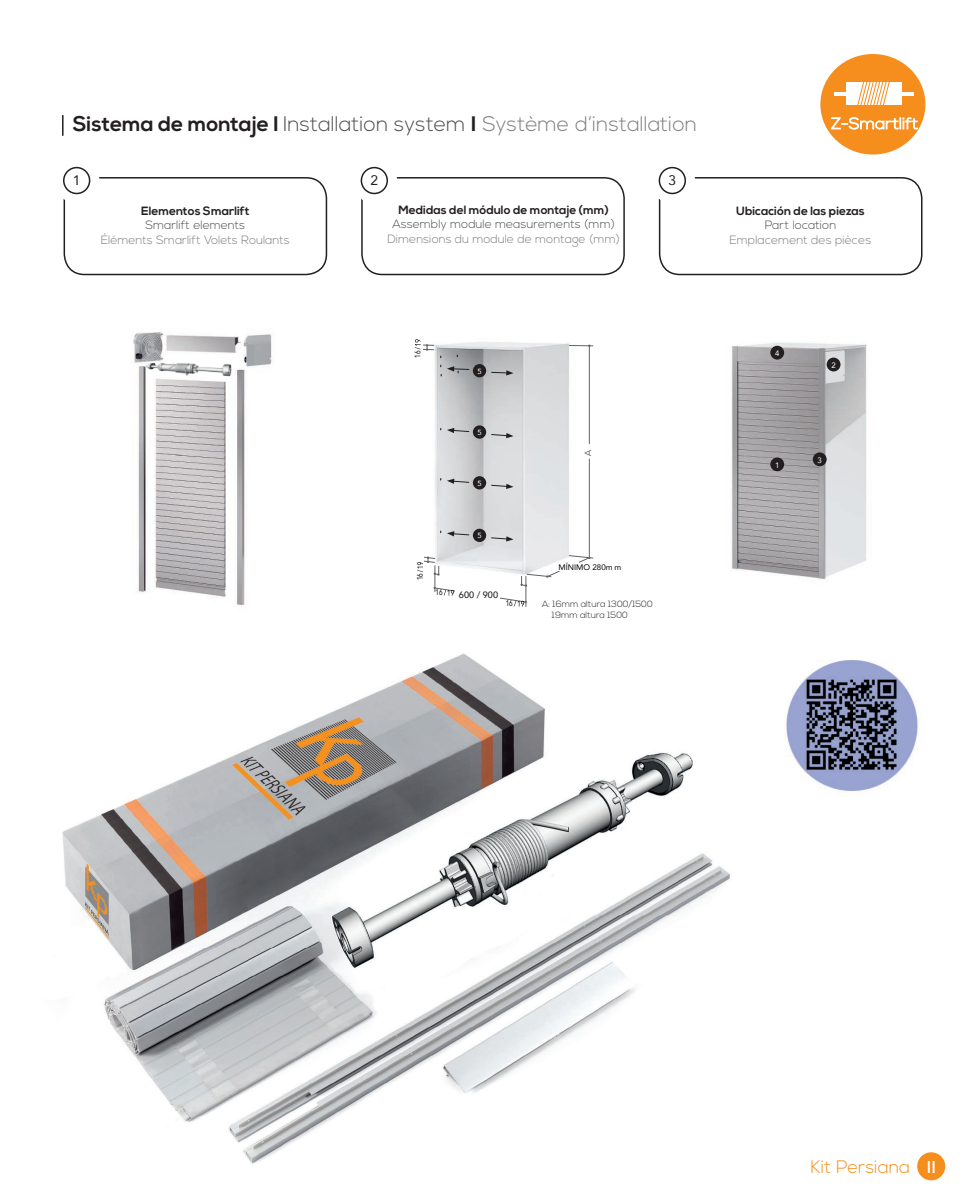
<style>
.page{position:relative;width:978px;height:1191px;background:#fff}
.page>*{position:absolute;margin:0;border:0;box-sizing:border-box;transform-origin:0 0}
.t1{font:300 21px "Nexa";color:#7c7e81}
.t2{font:300 18px "Nexa";color:#f68e1e}
.t3{font:13.8px "Avenir";color:#231f20}
.t4{font:300 12px "Nexa";color:#7c7e81}
.t5{font:700 12px "Nexa";color:#231f20}
.t6{font:300 12px "Nexa";color:#4b4c4d}
.t7{font:500 9.15px "Avenir";color:#231f20}
.t8{font:300 9px "Nexa";color:#231f20}
.t9{font:500 8.25px "Avenir";color:#231f20;scale:.77 1}
.t10{font:7.95px "Avenir";color:#000}
.t11{font:7.8px "Avenir";color:#fff}
.t12{font:7.5px "Avenir";color:#fff}
.s1{font-weight:700;color:#231f20}
.s2{color:#4b4c4d}
.s3{font-family:"Handel Gothic DOT Ligh";font-weight:400;color:#fff}
</style>
<div class="page">
<div style="left:918px;top:1153px;width:26px;height:26px;background:#f68e1e;border-radius:50%"></div>
<div style="left:917px;top:1152px;width:28px;height:28px;border:2px solid #f68e1e;border-radius:50%"></div>
<div style="left:821px;top:55px;width:104px;height:99px;background:#f68e1e;border-radius:50%"></div>
<div style="left:820px;top:54px;width:105px;height:100px;border:2px solid #f68e1e;border-radius:50%"></div>
<hr style="left:834px;top:92px;width:79px;height:4px;background:#fff">
<div style="left:846px;top:82px;width:55px;height:23px;background:#fff"></div>
<svg style="left:857px;top:82px;width:33px;height:23px"></svg>
<svg style="left:831px;top:117px;width:87px;height:12px"></svg>
<hr style="left:62px;top:115px;width:2px;height:21px;background:#231f20">
<img style="left:133px;top:332px;width:139px;height:274px">
<img style="left:731px;top:342px;width:136px;height:238px">
<div style="left:770px;top:457px;width:14px;height:14px;background:#231f20;border-radius:50%"></div>
<div style="left:827px;top:357px;width:13px;height:14px;background:#231f20;border-radius:50%"></div>
<div style="left:813px;top:452px;width:14px;height:14px;background:#231f20;border-radius:50%"></div>
<div style="left:770px;top:346px;width:14px;height:13px;background:#231f20;border-radius:50%"></div>
<hr style="left:526px;top:576px;width:1px;height:31px;background:#616366">
<svg style="left:415px;top:339px;width:179px;height:267px"></svg>
<svg style="left:63px;top:177px;width:860px;height:99px"></svg>
<div style="left:54px;top:158px;width:45px;height:45px;border:10px solid #fff;border-radius:50%"></div>
<div style="left:64px;top:168px;width:26px;height:25px;background:#fff;border-radius:50%"></div>
<div style="left:63px;top:167px;width:27px;height:27px;border:2px solid #231f20;border-radius:50%"></div>
<div style="left:352px;top:158px;width:45px;height:45px;border:10px solid #fff;border-radius:50%"></div>
<div style="left:361px;top:168px;width:26px;height:25px;background:#fff;border-radius:50%"></div>
<div style="left:361px;top:167px;width:27px;height:27px;border:2px solid #231f20;border-radius:50%"></div>
<div style="left:650px;top:158px;width:45px;height:45px;border:10px solid #fff;border-radius:50%"></div>
<div style="left:659px;top:168px;width:26px;height:25px;background:#fff;border-radius:50%"></div>
<div style="left:659px;top:167px;width:27px;height:27px;border:2px solid #231f20;border-radius:50%"></div>
<img style="left:140px;top:357px;width:100px;height:24px">
<img style="left:786px;top:660px;width:132px;height:131px">
<img style="left:62px;top:653px;width:668px;height:511px">
<p class="t1" style="left:73px;top:112px;width:626px"><span class="s1">Sistema de montaje I</span> <span class="s2">Installation system</span> <span class="s1">I</span> Système d’installation</p>
<p class="t3" style="left:73px;top:169px;width:9px">1</p>
<p class="t3" style="left:370px;top:169px;width:9px">2</p>
<p class="t3" style="left:668px;top:169px;width:9px">3</p>
<p class="t5" style="left:141px;top:204px;width:110px">Elementos Smarlift</p>
<p class="t6" style="left:146px;top:218px;width:101px">Smarlift elements</p>
<p class="t4" style="left:101px;top:232px;width:191px">Éléments Smarlift Volets Roulants</p>
<p class="t5" style="left:398px;top:203px;width:212px">Medidas del módulo de montaje (mm)</p>
<p class="t6" style="left:392px;top:217px;width:224px">Assembly module measurements (mm)</p>
<p class="t4" style="left:387px;top:232px;width:234px">Dimensions du module de montage (mm)</p>
<p class="t5" style="left:736px;top:204px;width:130px">Ubicación de las piezas</p>
<p class="t6" style="left:765px;top:218px;width:73px">Part location</p>
<p class="t4" style="left:730px;top:232px;width:143px">Emplacement des pièces</p>
<p class="t9" style="left:410px;top:358px;width:11px;rotate:-90deg">16</p>
<p class="t12" style="left:477px;top:365px;width:6px">5</p>
<p class="t12" style="left:477px;top:426px;width:6px">5</p>
<p class="t12" style="left:477px;top:477px;width:6px">5</p>
<p class="t9" style="left:413px;top:580px;width:11px;rotate:-90deg">16</p>
<p class="t9" style="left:436px;top:585px;width:11px">16</p>
<p class="t12" style="left:477px;top:530px;width:6px">5</p>
<p class="t7" style="left:459px;top:586px;width:41px">600 / 900</p>
<p class="t9" style="left:506px;top:596px;width:11px">16</p>
<p class="t8" style="left:583px;top:456px;width:8px;rotate:-90deg">A</p>
<p class="t10" style="left:559px;top:560px;width:64px">MÍNIMO 280m m</p>
<p class="t8" style="left:542px;top:599px;width:112px">A: 16mm altura 1300/1500</p>
<p class="t8" style="left:552px;top:610px;width:77px">19mm altura 1500</p>
<p class="t11" style="left:775px;top:347px;width:6px">4</p>
<p class="t11" style="left:775px;top:458px;width:6px">1</p>
<p class="t11" style="left:831px;top:359px;width:6px">2</p>
<p class="t11" style="left:818px;top:453px;width:6px">3</p>
<h2 class="t2" style="left:811px;top:1156px;width:127px">Kit Persiana <span class="s3">11</span></h2>
</div>
